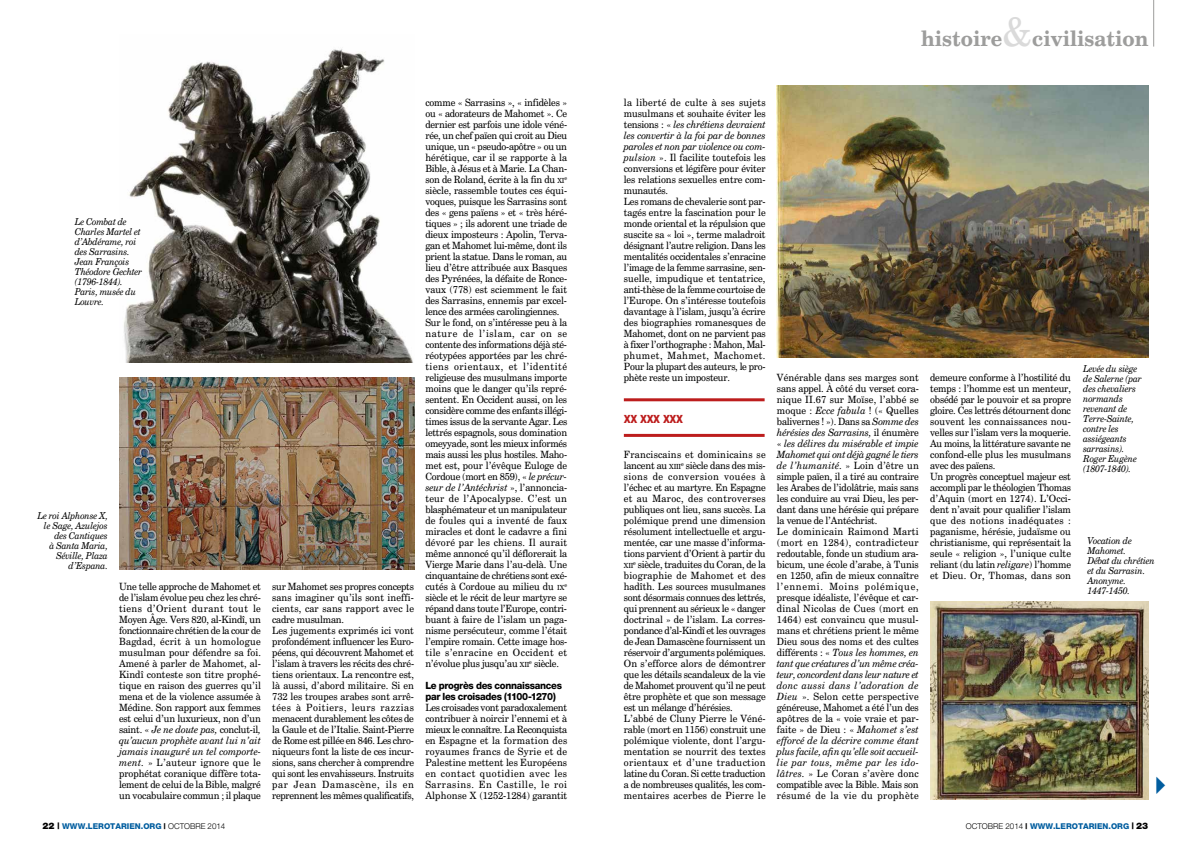
<style>
.page{position:relative;width:1191px;height:842px;background:#fff}
.page>*{position:absolute;margin:0;border:0;box-sizing:border-box;transform-origin:0 0}
.t1{font:700 21.1px "Century Schoolbook BT";color:#9d9d9c;scale:.95 1}
.t2{font:700 condensed 15px "Helvetica Neue";letter-spacing:-.025em;color:#bd1d1d}
.t3{font:10px/11px "Century Schoolbook BT";letter-spacing:-.015em;color:#000;scale:.95 1}
.t4{font:800 10px/11px "Helvetica Neue";letter-spacing:-.03em;color:#000;scale:.95 1}
.t5{font:italic 9.5px/10px "Century Schoolbook BT";letter-spacing:-.02em;color:#000;scale:.93 1}
.t6{font:800 8px "Helvetica Neue";color:#005d9f}
.t7{font:7px "Century Schoolbook BT";color:#000;scale:.95 1}
.t8{font:5.8px "Century Schoolbook BT";color:#000;scale:.95 1}
.s1{font-style:italic}
.s2{font-size:7px}
.s3{font-weight:400;font-size:39.2px;color:#dadada}
.s4{font-weight:900;font-size:9px;color:#000}
.s5{font-size:9px;color:#000}
.s6{color:#000}
.s7{font-weight:300;color:#000}
</style>
<div class="page">
<hr style="left:1153px;top:0;width:1px;height:47px;background:#9d9d9c">
<img style="left:930px;top:601px;width:218px;height:198px">
<img style="left:119px;top:377px;width:295px;height:192px">
<img style="left:124px;top:49px;width:289px;height:314px">
<hr style="left:624px;top:398px;width:140px;height:3px;background:#bd1d1d">
<hr style="left:624px;top:434px;width:140px;height:3px;background:#bd1d1d">
<img style="left:777px;top:85px;width:371px;height:272px">
<p class="t5" style="left:75px;top:216px;width:74px">Le Combat de<br>Charles Martel et d’Abdérame, roi des Sarrasins.<br>Jean François<br>Théodore Gechter (1796-1844).<br>Paris, musée du<br>Louvre.</p>
<p class="t5" style="left:37px;top:511px;width:77px;text-align:right">Le roi Alphonse X, le Sage, Azulejos des Cantiques<br>à Santa Maria,<br>Séville, Plaza d’Espana.</p>
<p class="t3" style="left:119px;top:581px;width:151px;text-align:justify">Une telle approche de Mahomet et de l’islam évolue peu chez les chré&shy;tiens d’Orient durant tout le Moyen Âge. Vers 820, al-Kindî, un fonctionnaire chrétien de la cour de Bagdad, écrit à un homologue musulman pour défendre sa foi.<br>Amené à parler de Mahomet, al-Kindî conteste son titre prophé&shy;tique en raison des guerres qu’il mena et de la violence assumée à Médine. Son rapport aux femmes est celui d’un luxurieux, non d’un saint. « <span class="s1">Je ne doute pas,</span> conclut-il<span class="s1">, qu’aucun prophète avant lui n’ait jamais inauguré un tel comporte&shy;ment.</span> » L’auteur ignore que le prophétat coranique diffère tota&shy;lement de celui de la Bible, malgré un vocabulaire commun ; il plaque</p>
<p class="t3" style="left:272px;top:581px;width:151px">sur Mahomet ses propres concepts sans imaginer qu’ils sont ineffi&shy;cients, car sans rapport avec le cadre musulman.<br>Les jugements exprimés ici vont profondément influencer les Euro&shy;péens, qui découvrent Mahomet et l’islam à travers les récits des chré&shy;tiens orientaux. La rencontre est, là aussi, d’abord militaire. Si en 732 les troupes arabes sont arrê&shy;tées à Poitiers, leurs razzias menacent durablement les côtes de la Gaule et de l’Italie. Saint-Pierre de Rome est pillée en 846. Les chro&shy;niqueurs font la liste de ces incur&shy;sions, sans chercher à comprendre qui sont les envahisseurs. Instruits par Jean Damascène, ils en reprennent les mêmes qualificatifs,</p>
<p class="t3" style="left:425px;top:97px;width:151px;text-align:justify">comme « Sarrasins », « infidèles » ou « adorateurs de Mahomet ». Ce dernier est parfois une idole véné&shy;rée, un chef païen qui croit au Dieu unique, un « pseudo-apôtre » ou un hérétique, car il se rapporte à la Bible, à Jésus et à Marie. La Chan&shy;son de Roland, écrite à la fin du <span class="s2">XI</span></p>
<p class="t8" style="left:564px;top:174px;width:4px">e</p>
<p class="t3" style="left:425px;top:185px;width:151px">siècle, rassemble toutes ces équi&shy;voques, puisque les Sarrasins sont des « gens païens » et « très héré&shy;tiques » ; ils adorent une triade de dieux imposteurs : Apolin, Terva&shy;gan et Mahomet lui-même, dont ils prient la statue. Dans le roman, au lieu d’être attribuée aux Basques des Pyrénées, la défaite de Ronce&shy;vaux (778) est sciemment le fait des Sarrasins, ennemis par excel&shy;lence des armées carolingiennes.<br>Sur le fond, on s’intéresse peu à la nature de l’islam, car on se contente des informations déjà sté&shy;réotypées apportées par les chré&shy;tiens orientaux, et l’identité religieuse des musulmans importe moins que le danger qu’ils repré&shy;sentent. En Occident aussi, on les considère comme des enfants illégi&shy;times issus de la servante Agar. Les lettrés espagnols, sous domination omeyyade, sont les mieux informés mais aussi les plus hostiles. Maho&shy;met est, pour l’évêque Euloge de Cordoue (mort en 859), « <span class="s1">le précur&shy;seur de l’Antéchrist</span> », l’annoncia&shy;teur de l’Apocalypse. C’est un blasphémateur et un manipulateur de foules qui a inventé de faux miracles et dont le cadavre a fini dévoré par les chiens. Il aurait même annoncé qu’il déflorerait la Vierge Marie dans l’au-delà. Une cinquantaine de chrétiens sont exé&shy;cutés à Cordoue au milieu du <span class="s2">IX</span></p>
<p class="t8" style="left:564px;top:581px;width:4px">e</p>
<p class="t3" style="left:425px;top:592px;width:151px;text-align:justify">siècle et le récit de leur martyre se répand dans toute l’Europe, contri&shy;buant à faire de l’islam un paga&shy;nisme persécuteur, comme l’était l’empire romain. Cette image hos&shy;tile s’enracine en Occident et n’évolue plus jusqu’au <span class="s2">XII</span><sup>e</sup> siècle.</p>
<p class="t4" style="left:425px;top:680px;width:145px">Le progrès des connaissances par les croisades (1100-1270)</p>
<p class="t3" style="left:425px;top:702px;width:151px;text-align:justify">Les croisades vont paradoxalement contribuer à noircir l’ennemi et à mieux le connaître. La Reconquista en Espagne et la formation des royaumes francs de Syrie et de Palestine mettent les Européens en contact quotidien avec les Sarrasins. En Castille, le roi Alphonse X (1252-1284) garantit</p>
<h1 class="t1" style="left:921px;top:26px;width:241px">histoire<span class="s3">&amp;</span>civilisation</h1>
<p class="t3" style="left:624px;top:97px;width:151px">la liberté de culte à ses sujets musulmans et souhaite éviter les tensions : « <span class="s1">les chrétiens devraient les convertir à la foi par de bonnes paroles et non par violence ou com&shy;pulsion</span> ». Il facilite toutefois les conversions et légifère pour éviter les relations sexuelles entre com&shy;munautés.<br>Les romans de chevalerie sont par&shy;tagés entre la fascination pour le monde oriental et la répulsion que suscite sa « loi », terme maladroit désignant l’autre religion. Dans les mentalités occidentales s’enracine l’image de la femme sarrasine, sen&shy;suelle, impudique et tentatrice, anti-thèse de la femme courtoise de l’Europe. On s’intéresse toutefois davantage à l’islam, jusqu’à écrire des biographies romanesques de Mahomet, dont on ne parvient pas à fixer l’orthographe : Mahon, Mal&shy;phumet, Mahmet, Machomet.<br>Pour la plupart des auteurs, le pro&shy;phète reste un imposteur.</p>
<h2 class="t2" style="left:624px;top:408px;width:61px">xx xxx xxx</h2>
<p class="t3" style="left:624px;top:449px;width:151px;text-align:justify">Franciscains et dominicains se lancent au <span class="s2">XIII</span><sup>e</sup> siècle dans des mis&shy;sions de conversion vouées à l’échec et au martyre. En Espagne et au Maroc, des controverses publiques ont lieu, sans succès. La polémique prend une dimension résolument intellectuelle et argu&shy;mentée, car une masse d’informa&shy;tions parvient d’Orient à partir du</p>
<p class="t7" style="left:624px;top:562px;width:12px">XII</p>
<p class="t3" style="left:624px;top:559px;width:151px;text-indent:9px"><sup>e</sup> siècle, traduites du Coran, de la biographie de Mahomet et des hadîth. Les sources musulmanes sont désormais connues des lettrés, qui prennent au sérieux le « danger doctrinal » de l’islam. La corres&shy;pondance d’al-Kindî et les ouvrages de Jean Damascène fournissent un réservoir d’arguments polémiques.<br>On s’efforce alors de démontrer que les détails scandaleux de la vie de Mahomet prouvent qu’il ne peut être prophète et que son message est un mélange d’hérésies.<br>L’abbé de Cluny Pierre le Véné&shy;rable (mort en 1156) construit une polémique violente, dont l’argu&shy;mentation se nourrit des textes orientaux et d’une traduction latine du Coran. Si cette traduction a de nombreuses qualités, les com&shy;mentaires acerbes de Pierre le</p>
<p class="t3" style="left:777px;top:372px;width:151px">Vénérable dans ses marges sont sans appel. À côté du verset cora&shy;nique II.67 sur Moïse, l’abbé se moque : <span class="s1">Ecce fabula</span> ! (« Quelles balivernes ! »). Dans sa <span class="s1">Somme des hérésies des Sarrasins,</span> il énumère « <span class="s1">les délires du misérable et impie<br>Mahomet qui ont déjà gagné le tiers de l’humanité</span>. » Loin d’être un simple païen, il a tiré au contraire les Arabes de l’idolâtrie, mais sans les conduire au vrai Dieu, les per&shy;dant dans une hérésie qui prépare la venue de l’Antéchrist.<br>Le dominicain Raimond Marti (mort en 1284), contradicteur redoutable, fonde un studium ara&shy;bicum, une école d’arabe, à Tunis en 1250, afin de mieux connaître l’ennemi. Moins polémique, presque idéaliste, l’évêque et car&shy;dinal Nicolas de Cues (mort en<br>1464) est convaincu que musul&shy;mans et chrétiens prient le même<br>Dieu sous des noms et des cultes différents : « <span class="s1">Tous les hommes, en tant que créatures d’un même créa&shy;teur, concordent dans leur nature et donc aussi dans l’adoration de<br>Dieu</span> ». Selon cette perspective généreuse, Mahomet a été l’un des apôtres de la « voie vraie et par&shy;faite » de Dieu : « <span class="s1">Mahomet s’est efforcé de la décrire comme étant plus facile, afin qu’elle soit accueil&shy;lie par tous, même par les ido&shy;lâtres.</span> » Le Coran s’avère donc compatible avec la Bible. Mais son résumé de la vie du prophète</p>
<p class="t3" style="left:930px;top:372px;width:150px">demeure conforme à l’hostilité du temps : l’homme est un menteur, obsédé par le pouvoir et sa propre gloire. Ces lettrés détournent donc souvent les connaissances nou&shy;velles sur l’islam vers la moquerie.<br>Au moins, la littérature savante ne confond-elle plus les musulmans avec des païens.<br>Un progrès conceptuel majeur est accompli par le théologien Thomas d’Aquin (mort en 1274). L’Occi&shy;dent n’avait pour qualifier l’islam que des notions inadéquates : paganisme, hérésie, judaïsme ou christianisme, qui représentait la seule « religion », l’unique culte reliant (du latin <span class="s1">religare</span>) l’homme et Dieu. Or, Thomas, dans son</p>
<p class="t5" style="left:1083px;top:363px;width:64px">Levée du siège de Salerne (par des chevaliers normands revenant de<br>Terre-Sainte, contre les assiégeants sarrasins).<br>Roger Eugène (1807-1840).</p>
<p class="t5" style="left:1087px;top:535px;width:74px">Vocation de<br>Mahomet.<br>Débat du chrétien et du Sarrasin.<br>Anonyme.<br>1447-1450.</p>
<p class="t6" style="left:43px;top:821px;width:184px"><span class="s4">22</span> <span class="s5">|</span> WWW.LEROTARIEN.ORG <span class="s6">|</span> <span class="s7">OCTOBRE 2014</span></p>
<p class="t6" style="left:966px;top:821px;width:184px"><span class="s7">OCTOBRE 2014</span> <span class="s6">|</span> WWW.LEROTARIEN.ORG <span class="s5">|</span> <span class="s4">23</span></p>
</div>
